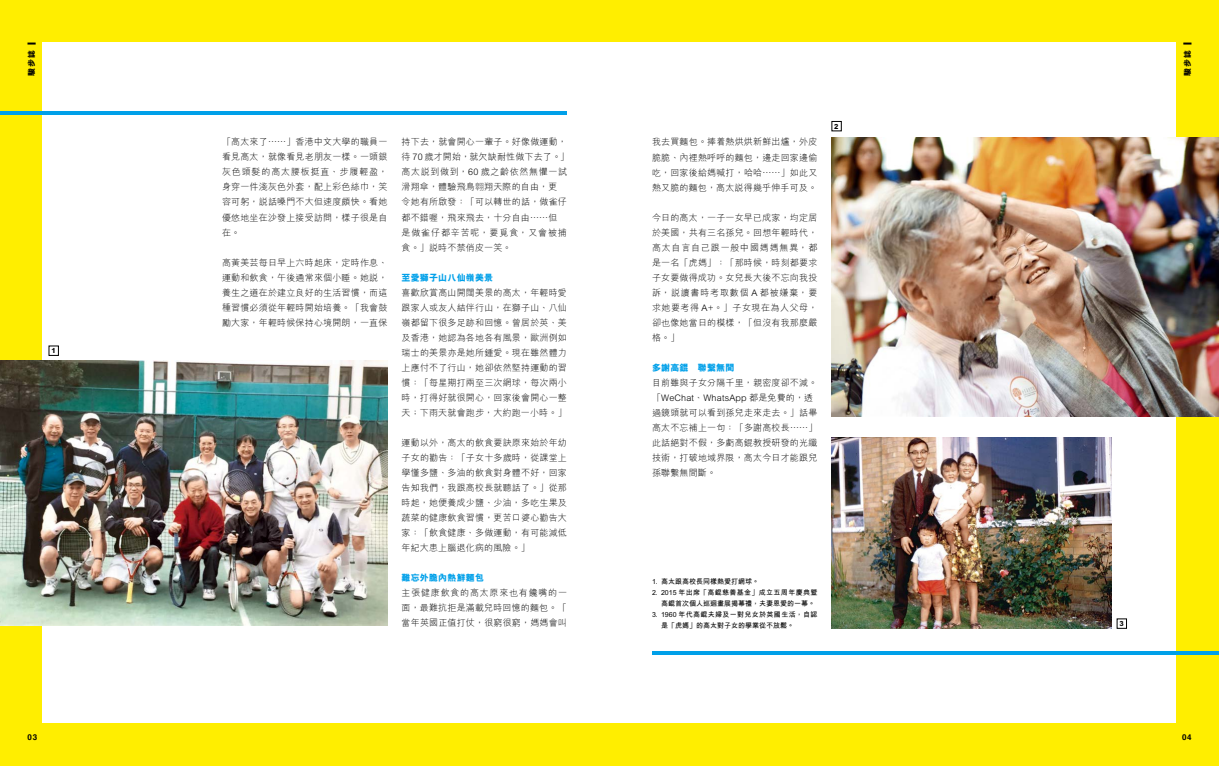
<style>
.page{position:relative;width:1219px;height:766px;background:#fff}
.page>*{position:absolute;margin:0;border:0;box-sizing:border-box;transform-origin:0 0}
.t1{font:300 9px/15px "M Hei HK";letter-spacing:.02em;color:#000;text-align:justify}
.t2{font:800 9px "M Hei HK";letter-spacing:.02em;color:#00a0e9}
.t3{font:800 8px "M Hei HK";letter-spacing:.1em;color:#000}
.t4{font:700 8px "Helvetica";color:#000}
.t5{font:700 7px/11px "M Hei HK";color:#000}
.t6{font:700 7px/11px "M Hei HK";letter-spacing:.025em;color:#000}
.t7{font:800 7px "M Hei HK";color:#000}
.s1{font-family:"Noto Sans CJ Ktc";font-weight:100}
</style>
<div class="page">
<div style="left:0;top:0;width:1219px;height:765px;background:#fe0"></div>
<svg style="left:1183px;top:43px;width:8px;height:2px"></svg>
<svg style="left:27px;top:43px;width:9px;height:2px"></svg>
<div style="left:43px;top:43px;width:1133px;height:680px;background:#fff"></div>
<hr style="left:0;top:111px;width:567px;height:4px;background:#00a0e9">
<hr style="left:652px;top:651px;width:567px;height:3px;background:#00a0e9">
<img style="left:831px;top:137px;width:388px;height:279px">
<img style="left:0;top:360px;width:387px;height:265px">
<div style="left:49px;top:345px;width:10px;height:10px;border:1px solid #000"></div>
<img style="left:831px;top:438px;width:281px;height:190px">
<div style="left:1117px;top:618px;width:10px;height:10px;border:1px solid #000"></div>
<div style="left:831px;top:121px;width:11px;height:10px;border:1px solid #000"></div>
<p class="t3" style="left:26px;top:75px;width:27px;rotate:-90deg">駿步誌</p>
<p class="t3" style="left:1182px;top:75px;width:27px;rotate:-90deg">駿步誌</p>
<p class="t7" style="left:51px;top:346px;width:6px">1</p>
<p class="t1" style="left:222px;top:134px;width:167px">「高太來了……」香港中文大學的職員一看見高太，就像看見老朋友一樣。一頭銀灰色頭髮的高太腰板挺直、步履輕盈，身穿一件淺灰色外套，配上彩色絲巾，笑容可躬，說話嗓門不大但速度頗快。看她優悠地坐在沙發上接受訪問，樣子很是自在。</p>
<p class="t1" style="left:222px;top:254px;width:167px">高黃美芸每日早上六時起床，定時作息、運動和飲食，午後通常來個小睡。她說，養生之道在於建立良好的生活習慣，而這種習慣必須從年輕時開始培養。「我會鼓勵大家，年輕時候保持心境開朗，一直保</p>
<p class="t1" style="left:402px;top:134px;width:169px;text-align:left">持下去，就會開心一輩子。好像做運動，待 70 歲才開始，就欠缺耐性做下去了。」高太說到做到，60 歲之齡依然無懼一試滑翔傘，體驗飛鳥<span class="s1">翱</span>翔天際的自由，更<br>令她有所啟發：「可以轉世的話，做雀仔都不錯喔，飛來飛去，十分自由……但<br>是做雀仔都辛苦呢，要覓食，又會被捕食。」說時不禁俏皮一笑。</p>
<p class="t2" style="left:402px;top:271px;width:93px">至愛獅子山八仙嶺美景</p>
<p class="t1" style="left:402px;top:284px;width:167px">喜歡欣賞高山開闊美景的高太，年輕時愛跟家人或友人結伴行山，在獅子山、八仙嶺都留下很多足跡和回憶。曾居於英、美及香港，她認為各地各有風景，歐洲例如瑞士的美景亦是她所鍾愛。現在雖然體力上應付不了行山，她卻依然堅持運動的習慣：「每星期打兩至三次網球，每次兩小時，打得好就很開心，回家後會開心一整天；下雨天就會跑步，大約跑一小時。」</p>
<p class="t1" style="left:402px;top:434px;width:167px">運動以外，高太的飲食要訣原來始於年幼子女的勸告：「子女十多歲時，從課堂上學懂多鹽、多油的飲食對身體不好，回家告知我們，我跟高校長就聽話了。」從那時起，她便養成少鹽、少油，多吃生果及蔬菜的健康飲食習慣，更苦口婆心勸告大家：「飲食健康、多做運動，有可能減低年紀大患上腦退化病的風險。」</p>
<p class="t2" style="left:402px;top:571px;width:84px">難忘外脆內熱鮮麵包</p>
<p class="t1" style="left:402px;top:584px;width:167px">主張健康飲食的高太原來也有饞嘴的一面，最難抗拒是滿載兒時回憶的麵包。「當年英國正值打仗，很窮很窮，媽媽會叫</p>
<p class="t1" style="left:652px;top:134px;width:167px">我去買麵包。捧着熱烘烘新鮮出爐，外皮脆脆、內裡熱呼呼的麵包，邊走回家邊偷吃，回家後給媽喊打，哈哈……」如此又熱又脆的麵包，高太說得幾乎伸手可及。</p>
<p class="t1" style="left:652px;top:209px;width:167px">今日的高太，一子一女早已成家，均定居於美國，共有三名孫兒。回想年輕時代，高太自言自己跟一般中國媽媽無異，都是一名「虎媽」：「那時候，時刻都要求子女要做得成功。女兒長大後不忘向我投訴，說讀書時考取數個 A 都被嫌棄，要求她要考得 A+。」子女現在為人父母，卻也像她當日的模樣，「但沒有我那麼嚴格。」</p>
<p class="t2" style="left:652px;top:361px;width:84px">多謝高錕　聯繫無間</p>
<p class="t1" style="left:652px;top:374px;width:167px;text-align:left">目前雖與子女分隔千里，親密度卻不減。「WeChat、WhatsApp 都是免費的，透過鏡頭就可以看到孫兒走來走去。」話畢高太不忘補上一句：「多謝高校長……」此話絕對不假，多虧高錕教授研發的光纖技術，打破地域界限，高太今日才能跟兒孫聯繫無間斷。</p>
<p class="t7" style="left:834px;top:121px;width:6px">2</p>
<p class="t5" style="left:652px;top:575px;width:109px">1. 高太跟高校長同樣熱愛打網球。</p>
<p class="t5" style="left:661px;top:586px;width:158px;text-indent:-9px">2. 2015 年出席「高錕慈善基金」成立五周年慶典暨高錕首次個人巡迴畫展揭幕禮，夫妻恩愛的一幕。</p>
<p class="t6" style="left:661px;top:608px;width:158px;text-indent:-9px">3. 1960 年代高錕夫婦及一對兒女於英國生活，自認是「虎媽」的高太對子女的學業從不放鬆。</p>
<p class="t7" style="left:1119px;top:618px;width:6px">3</p>
<p class="t4" style="left:27px;top:730px;width:11px">03</p>
<p class="t4" style="left:1182px;top:730px;width:11px">04</p>
</div>
